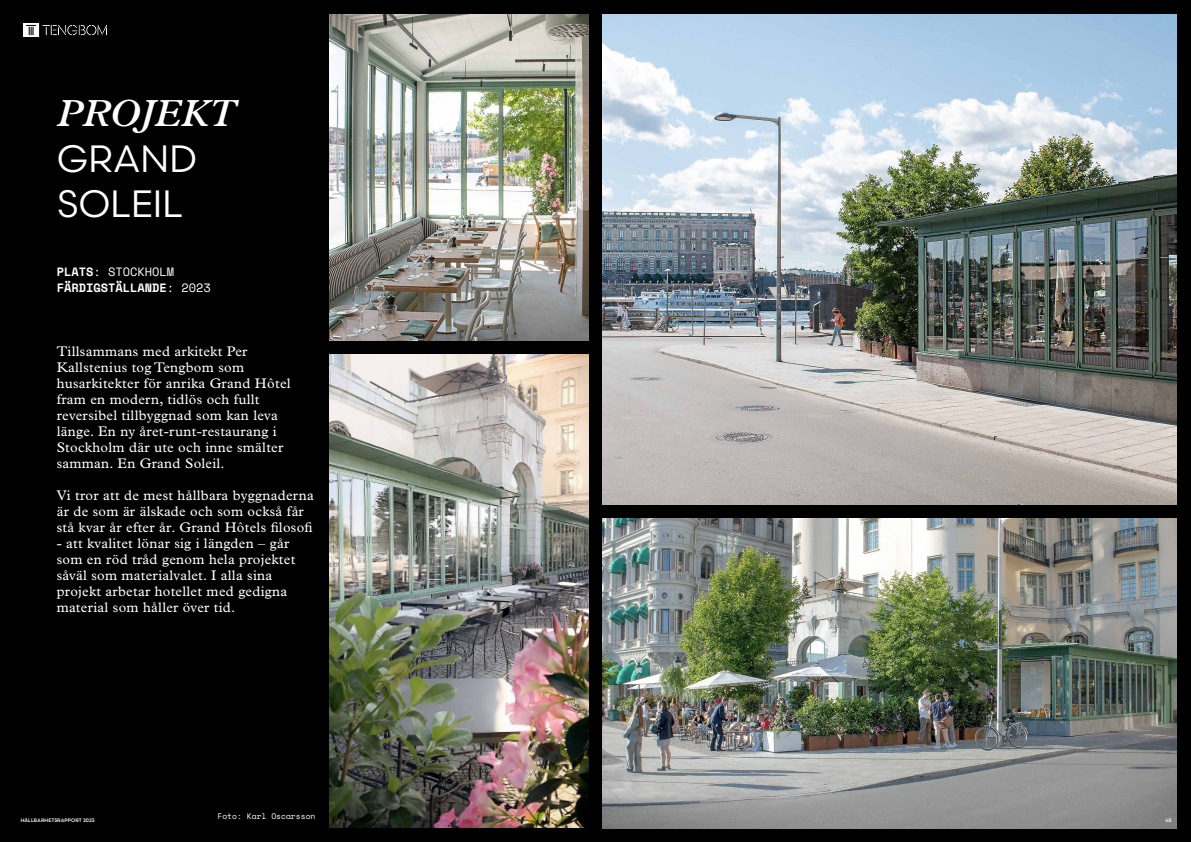
<style>
.page{position:relative;width:1191px;height:842px;background:#fff}
.page>*{position:absolute;margin:0;border:0;box-sizing:border-box;transform-origin:0 0}
.t1{font:38px/45.6px "Tengbom Scandia";letter-spacing:-.01em;color:#fff}
.t2{font:italic 600 38px "Plantin Std";letter-spacing:-.01em;color:#fff}
.t3{font:14px/16px "Plantin Std";letter-spacing:.02em;color:#fff}
.t4{font:700 12px/16px "Space Mono";color:#fff}
.t5{font:8px "Space Mono";color:#fff}
.t6{font:500 5px "Tengbom Scandia";color:#fff}
.s1{font-weight:400}
</style>
<div class="page">
<div style="left:0;top:1px;width:1190px;height:840px;background:#000"></div>
<img style="left:602px;top:15px;width:574px;height:490px">
<img style="left:602px;top:519px;width:574px;height:309px">
<img style="left:330px;top:354px;width:258px;height:474px">
<img style="left:330px;top:15px;width:258px;height:325px">
<img style="left:24px;top:23px;width:82px;height:13px">
<h1 class="t2" style="left:57px;top:91px;width:181px">PROJEKT</h1>
<h1 class="t1" style="left:57px;top:135px;width:142px">GRAND<br>SOLEIL</h1>
<p class="t4" style="left:57px;top:263px;width:156px">PLATS<span class="s1">: STOCKHOLM<br></span>FÄRDIGSTÄLLANDE<span class="s1">: 2023</span></p>
<p class="t3" style="left:57px;top:343px;width:235px">Tillsammans med arkitekt Per<br>Kallstenius tog Tengbom som husarkitekter för anrika Grand Hôtel fram en modern, tidlös och fullt reversibel tillbyggnad som kan leva länge. En ny året-runt-restaurang i<br>Stockholm där ute och inne smälter samman. En Grand Soleil.</p>
<p class="t3" style="left:57px;top:487px;width:259px">Vi tror att de mest hållbara byggnaderna är de som är älskade och som också får stå kvar år efter år. Grand Hôtels filosofi</p>
<p class="t3" style="left:57px;top:535px;width:240px">- att kvalitet lönar sig i längden – går som en röd tråd genom hela projektet såväl som materialvalet. I alla sina projekt arbetar hotellet med gedigna material som håller över tid.</p>
<p class="t5" style="left:217px;top:810px;width:99px">Foto: Karl Oscarsson</p>
<p class="t6" style="left:21px;top:817px;width:76px">HÅLLBARHETSRAPPORT 2023</p>
<p class="t6" style="left:1165px;top:817px;width:8px">48</p>
</div>
